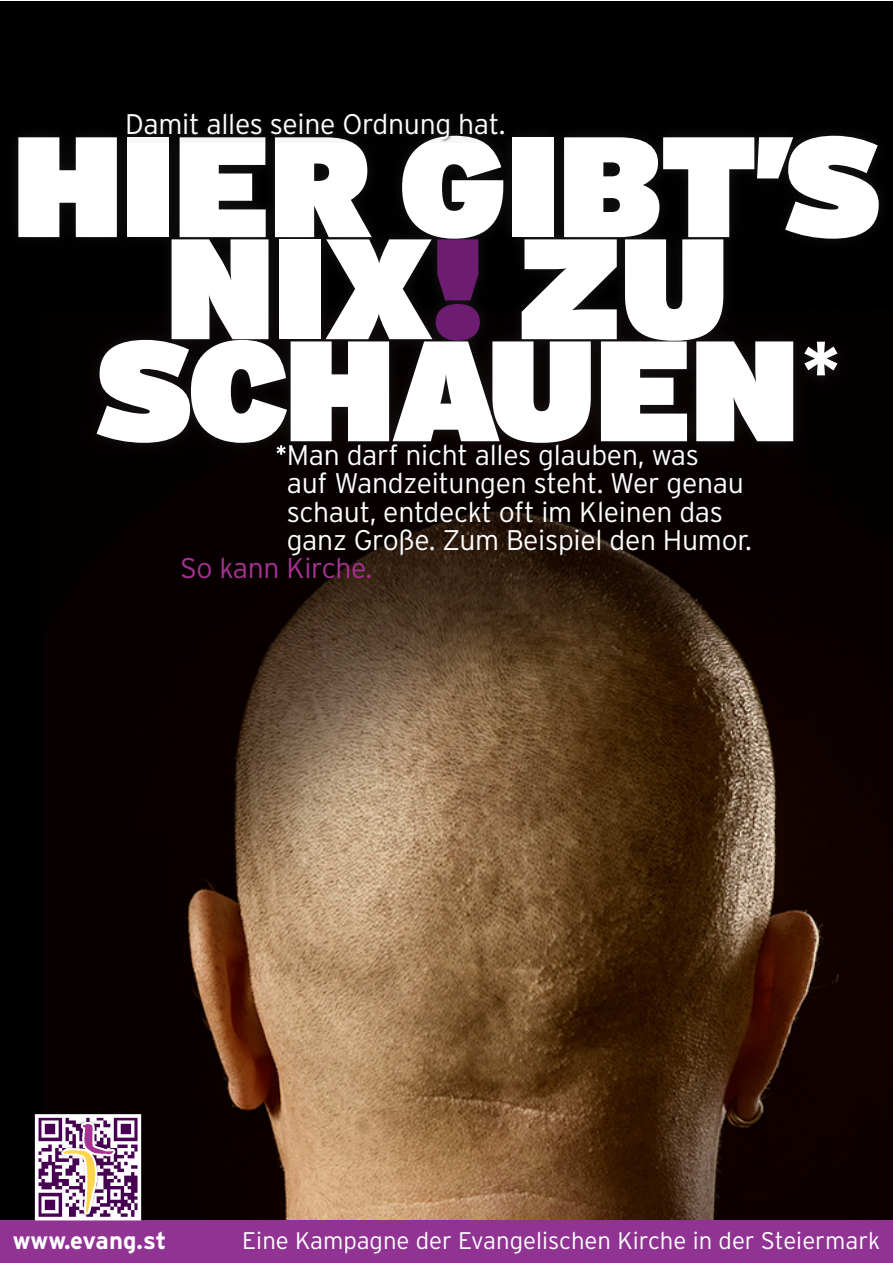
<style>
.page{position:relative;width:893px;height:1263px;background:#fff}
.page>*{position:absolute;margin:0;border:0;box-sizing:border-box;transform-origin:0 0}
.t1{font:900 142.5px/102px "Interstate";color:#fff;text-align:center}
.t2{font:300 28.35px/28.3px "Interstate";letter-spacing:-.01em;color:#fff}
.t3{font:300 28.35px "Interstate";letter-spacing:-.01em;color:#a53293}
.t4{font:300 24px "Interstate";color:#fff}
.t5{font:700 24px "Interstate";color:#fff}
.s1{color:#6d1d71}
</style>
<div class="page">
<div style="left:0;top:1px;width:892px;height:1219px;background:#000"></div>
<img style="left:141px;top:507px;width:751px;height:713px">
<div style="left:4px;top:121px;width:888px;height:336px;background:#231f20;opacity:.75"></div>
<div style="left:127px;top:113px;width:380px;height:30px;background:#080607"></div>
<div style="left:797px;top:337px;width:48px;height:51px;background:#050102"></div>
<svg style="left:804px;top:342px;width:33px;height:33px"></svg>
<svg style="left:277px;top:445px;width:9px;height:10px"></svg>
<div style="left:0;top:1220px;width:892px;height:43px;background:#903393"></div>
<svg style="left:35px;top:1114px;width:106px;height:106px;background:#b596b2"></svg>
<p class="t2" style="left:125px;top:110px;width:382px">Damit alles seine Ordnung hat.</p>
<h1 class="t1" style="left:13px;top:131px;width:870px">HIER GIBT<sup>’</sup>S<br>NIX<span class="s1">!</span> ZU<br>SCHAUEN</h1>
<p class="t2" style="left:287px;top:441px;width:467px">Man darf nicht alles glauben, was<br>auf Wandzeitungen steht. Wer genau schaut, entdeckt oft im Kleinen das ganz Große. Zum Beispiel den Humor.</p>
<p class="t3" style="left:180px;top:552px;width:194px">So kann Kirche.</p>
<p class="t5" style="left:13px;top:1227px;width:155px">www.evang.st</p>
<p class="t4" style="left:242px;top:1227px;width:639px">Eine Kampagne der Evangelischen Kirche in der Steiermark</p>
</div>
